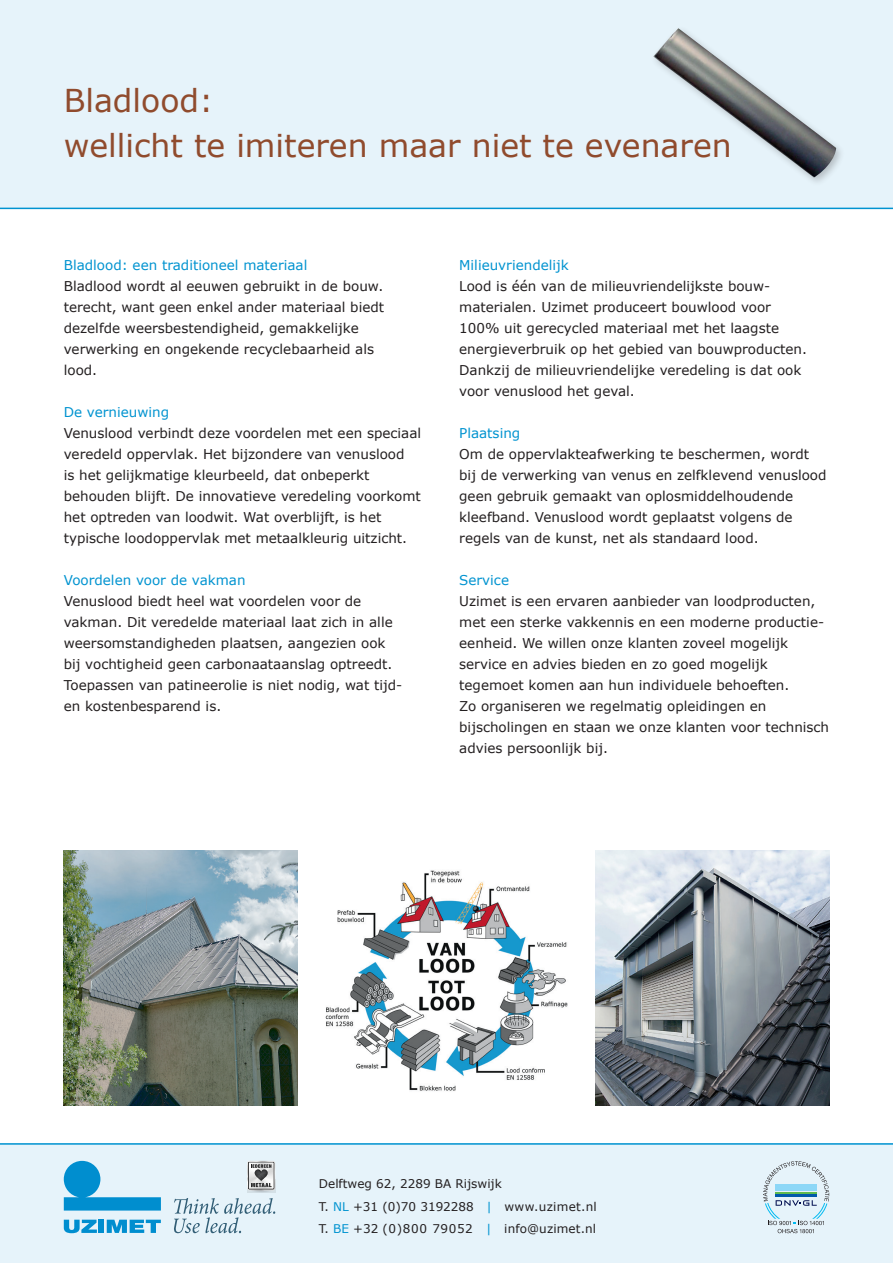
<style>
.page{position:relative;width:893px;height:1263px;background:#fff}
.page>*{position:absolute;margin:0;border:0;box-sizing:border-box;transform-origin:0 0}
.t1{font:31.5px/45px "Verdana";color:#904b2d}
.t2{font:13.5px/21px "Verdana";color:#231f20}
.t3{font:13.5px "Verdana";color:#0093d0}
.t4{font:12px/22.5px "Verdana";color:#231f20}
.s1{color:#0093d0}
</style>
<div class="page">
<div style="left:0;top:0;width:893px;height:208px;background:#e6f3fa"></div>
<hr style="left:0;top:208px;width:893px;height:1px;background:#0093d0">
<div style="left:0;top:1144px;width:893px;height:119px;background:#e6f3fa"></div>
<hr style="left:0;top:1143px;width:893px;height:2px;background:#0093d0">
<svg style="left:174px;top:1198px;width:101px;height:35px"></svg>
<svg style="left:64px;top:1161px;width:97px;height:49px"></svg>
<svg style="left:64px;top:1220px;width:33px;height:13px"></svg>
<div style="left:99px;top:1220px;width:5px;height:13px;background:#008ecf"></div>
<svg style="left:107px;top:1220px;width:54px;height:13px"></svg>
<svg style="left:247px;top:1190px;width:28px;height:3px"></svg>
<svg style="left:247px;top:1161px;width:28px;height:29px"></svg>
<svg style="left:763px;top:1161px;width:66px;height:72px"></svg>
<img style="left:653px;top:28px;width:183px;height:150px">
<img style="left:325px;top:870px;width:243px;height:221px">
<img style="left:595px;top:850px;width:234px;height:256px">
<img style="left:64px;top:850px;width:234px;height:256px">
<h1 class="t1" style="left:64px;top:78px;width:669px">Bladlood:<br>wellicht te imiteren maar niet te evenaren</h1>
<p class="t3" style="left:64px;top:256px;width:245px">Bladlood: een traditioneel materiaal</p>
<p class="t2" style="left:64px;top:275px;width:322px">Bladlood wordt al eeuwen gebruikt in de bouw. terecht, want geen enkel ander materiaal biedt dezelfde weersbestendigheid, gemakkelijke verwerking en ongekende recyclebaarheid als lood.</p>
<p class="t3" style="left:64px;top:403px;width:107px">De vernieuwing</p>
<p class="t2" style="left:64px;top:422px;width:359px">Venuslood verbindt deze voordelen met een speciaal veredeld oppervlak. Het bijzondere van venuslood<br>is het gelijkmatige kleurbeeld, dat onbeperkt behouden blijft. De innovatieve veredeling voorkomt het optreden van loodwit. Wat overblijft, is het typische loodoppervlak met metaalkleurig uitzicht.</p>
<p class="t3" style="left:64px;top:571px;width:183px">Voordelen voor de vakman</p>
<p class="t2" style="left:64px;top:590px;width:340px">Venuslood biedt heel wat voordelen voor de vakman. Dit veredelde materiaal laat zich in alle weersomstandigheden plaatsen, aangezien ook bij vochtigheid geen carbonaataanslag optreedt.<br>Toepassen van patineerolie is niet nodig, wat tijd&shy;en kostenbesparend is.</p>
<p class="t3" style="left:459px;top:256px;width:111px">Milieuvriendelijk</p>
<p class="t2" style="left:459px;top:275px;width:349px">Lood is één van de milieuvriendelijkste bouw&shy;materialen. Uzimet produceert bouwlood voor 100% uit gerecycled materiaal met het laagste energieverbruik op het gebied van bouwproducten.<br>Dankzij de milieuvriendelijke veredeling is dat ook voor venuslood het geval.</p>
<p class="t3" style="left:459px;top:424px;width:63px">Plaatsing</p>
<p class="t2" style="left:459px;top:443px;width:369px">Om de oppervlakteafwerking te beschermen, wordt bij de verwerking van venus en zelfklevend venuslood geen gebruik gemaakt van oplosmiddelhoudende kleefband. Venuslood wordt geplaatst volgens de regels van de kunst, net als standaard lood.</p>
<p class="t3" style="left:459px;top:571px;width:51px">Service</p>
<p class="t2" style="left:459px;top:590px;width:371px">Uzimet is een ervaren aanbieder van loodproducten, met een sterke vakkennis en een moderne productie&shy;eenheid. We willen onze klanten zoveel mogelijk service en advies bieden en zo goed mogelijk tegemoet komen aan hun individuele behoeften.<br>Zo organiseren we regelmatig opleidingen en bijscholingen en staan we onze klanten voor technisch advies persoonlijk bij.</p>
<p class="t4" style="left:319px;top:1172px;width:279px">Delftweg 62, 2289 BA Rijswijk<br>T. <span class="s1">NL</span> +31 (0)70 3192288 <span class="s1">|</span> www.uzimet.nl<br>T. <span class="s1">BE</span> +32 (0)800 79052 <span class="s1">|</span> info@uzimet.nl</p>
</div>
